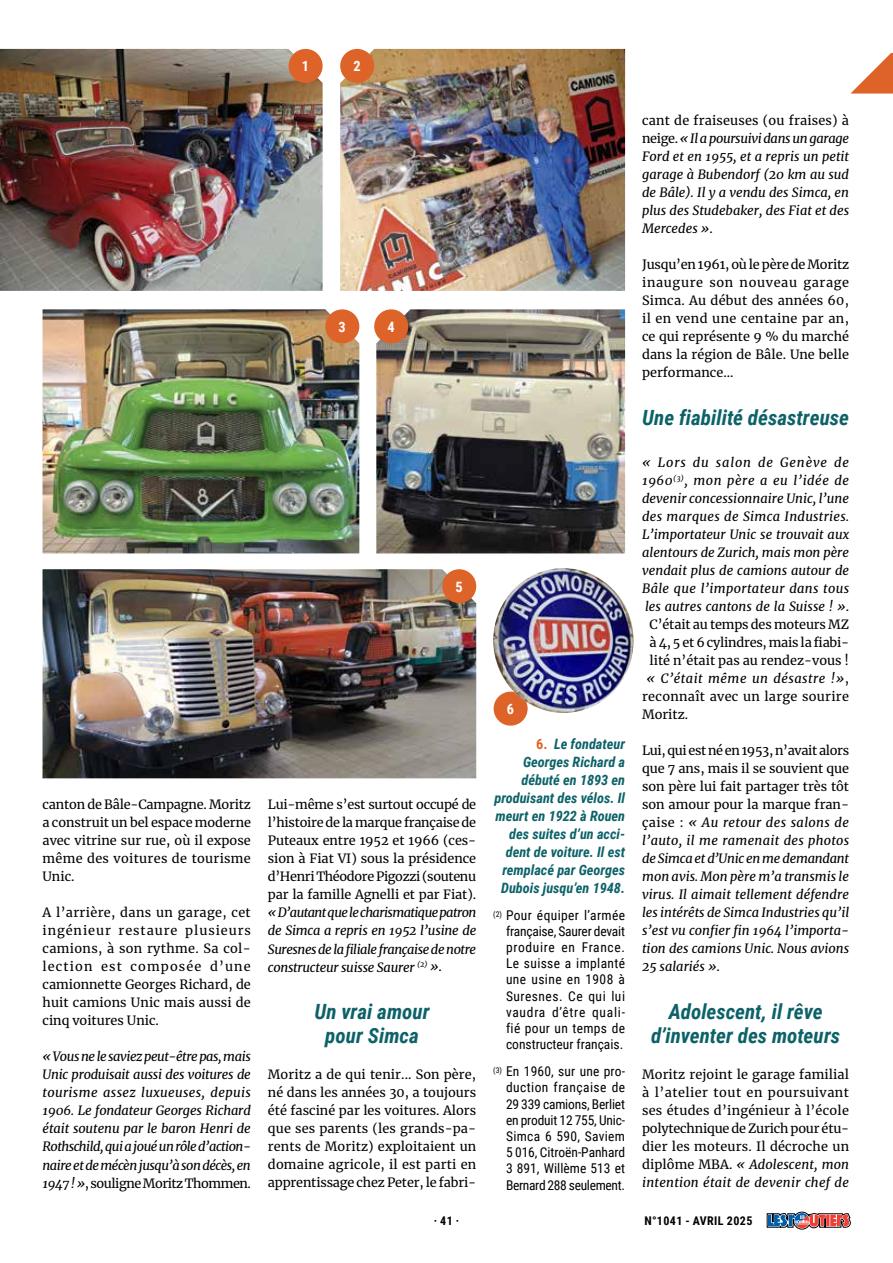
<style>
.page{position:relative;width:893px;height:1263px;background:#fff}
.page>*{position:absolute;margin:0;border:0;box-sizing:border-box;transform-origin:0 0}
.t1{font:italic 700 21px/24px "Roboto Condensed";color:#0c6268;text-align:center}
.t2{font:italic 700 14.25px/18px "Roboto Condensed";color:#0c6268;text-align:right}
.t3{font:700 14.25px "Roboto Condensed";color:#fff}
.t4{font:13.5px/16.2px "Roboto Condensed";color:#000;text-align:justify}
.t5{font:12.75px/18px "Merriweather";color:#000;text-align:justify}
.t6{font:italic 12.75px/18px "Merriweather";color:#000;text-align:justify}
.t7{font:12.75px "Merriweather";letter-spacing:-.02em;color:#000}
.t8{font:italic 12.75px "Merriweather";letter-spacing:.02em;color:#000}
.t9{font:italic 12.75px "Merriweather";letter-spacing:.025em;color:#000}
.t10{font:12.75px "Merriweather";letter-spacing:.025em;color:#000}
.t11{font:italic 12.75px "Merriweather";letter-spacing:.04em;color:#000}
.t12{font:italic 12.75px "Merriweather";letter-spacing:.035em;color:#000}
.t13{font:italic 12.75px "Merriweather";letter-spacing:.065em;color:#000}
.t14{font:700 12px "Roboto Condensed";letter-spacing:.035em;color:#000}
.s1{font-style:normal}
.s2{font-style:normal;color:#de6328}
.s3{font-style:italic}
</style>
<div class="page">
<img style="left:0;top:49px;width:323px;height:242px">
<img style="left:340px;top:49px;width:285px;height:242px">
<img style="left:43px;top:309px;width:316px;height:244px">
<img style="left:376px;top:309px;width:249px;height:244px">
<img style="left:43px;top:569px;width:433px;height:209px">
<div style="left:289px;top:49px;width:34px;height:34px;background:#de6328;border-radius:50%"></div>
<div style="left:340px;top:49px;width:34px;height:34px;background:#de6328;border-radius:50%"></div>
<div style="left:325px;top:309px;width:34px;height:34px;background:#de6328;border-radius:50%"></div>
<div style="left:374px;top:309px;width:34px;height:34px;background:#de6328;border-radius:50%"></div>
<div style="left:442px;top:569px;width:34px;height:34px;background:#de6328;border-radius:50%"></div>
<div style="left:494px;top:692px;width:34px;height:34px;background:#de6328;border-radius:50%"></div>
<img style="left:493px;top:568px;width:141px;height:145px">
<svg style="left:767px;top:1212px;width:84px;height:17px"></svg>
<svg style="left:850px;top:53px;width:43px;height:41px"></svg>
<p class="t5" style="left:43px;top:795px;width:210px">canton de Bâle-Campagne. Moritz a construit un bel espace moderne avec vitrine sur rue, où il expose même des voitures de tourisme Unic.</p>
<p class="t5" style="left:43px;top:903px;width:210px">A l’arrière, dans un garage, cet ingénieur restaure plusieurs camions, à son rythme. Sa col&shy;lection est composée d’une camionnette Georges Richard, de huit camions Unic mais aussi de cinq voitures Unic.</p>
<p class="t6" style="left:43px;top:1047px;width:210px">« Vous ne le saviez peut-être pas, mais Unic produisait aussi des voitures de tourisme assez luxueuses, depuis 1906. Le fondateur Georges Richard était soutenu par le baron Henri de Rothschild, qui a joué un rôle d’action&shy;naire et de mécèn jusqu’à son décès, en 1947 ! »<span class="s1">, souligne Moritz Thommen.</span></p>
<p class="t3" style="left:302px;top:56px;width:9px">1</p>
<p class="t3" style="left:353px;top:56px;width:9px">2</p>
<p class="t3" style="left:338px;top:317px;width:9px">3</p>
<p class="t3" style="left:387px;top:317px;width:9px">4</p>
<p class="t3" style="left:455px;top:576px;width:9px">5</p>
<p class="t5" style="left:268px;top:795px;width:210px">Lui-même s’est surtout occupé de l’histoire de la marque française de Puteaux entre 1952 et 1966 (ces&shy;sion à Fiat VI) sous la présidence d’Henri Théodore Pigozzi (soutenu par la famille Agnelli et par Fiat).</p>
<p class="t6" style="left:268px;top:903px;width:210px">« D’autant que le charismatique patron de Simca a repris en 1952 l’usine de Suresnes de la filiale française de notre constructeur suisse Saurer <sup>(2)</sup> »<span class="s1">.</span></p>
<h1 class="t1" style="left:314px;top:999px;width:117px">Un vrai amour pour Simca</h1>
<p class="t5" style="left:268px;top:1065px;width:210px">Moritz a de qui tenir... Son père, né dans les années 30, a toujours été fasciné par les voitures. Alors que ses parents (les grands-pa&shy;rents de Moritz) exploitaient un domaine agricole, il est parti en apprentissage chez Peter, le fabri-</p>
<p class="t3" style="left:507px;top:699px;width:9px">6</p>
<p class="t2" style="left:494px;top:734px;width:132px"><span class="s2">6.</span> Le fondateur<br>Georges Richard a débuté en 1893 en produisant des vélos. Il meurt en 1922 à Rouen des suites d’un acci&shy;dent de voiture. Il est remplacé par Georges<br>Dubois jusqu’en 1948.</p>
<p class="t4" style="left:506px;top:906px;width:121px;text-indent:-13px"><sup>(2)</sup> Pour équiper l’armée française, Saurer devait produire en France.<br>Le suisse a implanté une usine en 1908 à Suresnes. Ce qui lui vaudra d’être quali&shy;fié pour un temps de constructeur français.</p>
<p class="t4" style="left:506px;top:1063px;width:121px;text-indent:-13px"><sup>(3)</sup> En 1960, sur une pro&shy;duction française de 29 339 camions, Berliet en produit 12 755, Unic-Simca 6 590, Saviem 5 016, Citroën-Panhard 3 891, Willème 513 et Bernard 288 seulement.</p>
<p class="t6" style="left:642px;top:111px;width:209px"><span class="s1">cant de fraiseuses (ou fraises) à neige.</span> « Il a poursuivi dans un garage Ford et en 1955, et a repris un petit garage à Bubendorf (20 km au sud de Bâle). Il y a vendu des Simca, en plus des Studebaker, des Fiat et des Mercedes »<span class="s1">.</span></p>
<p class="t5" style="left:642px;top:255px;width:209px">Jusqu’en 1961, où le père de Moritz inaugure son nouveau garage Simca. Au début des années 60, il en vend une centaine par an, ce qui représente 9 % du marché dans la région de Bâle. Une belle performance...</p>
<h1 class="t1" style="left:642px;top:405px;width:208px">Une fiabilité désastreuse</h1>
<p class="t13" style="left:642px;top:454px;width:209px">« Lors du salon de Genève de</p>
<p class="t11" style="left:642px;top:472px;width:208px">1960<sup>(3)</sup>, mon père a eu l’idée de</p>
<p class="t6" style="left:642px;top:489px;width:209px">devenir concessionnaire Unic, l’une</p>
<p class="t8" style="left:642px;top:508px;width:209px">des marques de Simca Industries.</p>
<p class="t6" style="left:642px;top:525px;width:208px">L’importateur Unic se trouvait aux</p>
<p class="t6" style="left:642px;top:543px;width:209px">alentours de Zurich, mais mon père</p>
<p class="t6" style="left:642px;top:561px;width:209px">vendait plus de camions autour de</p>
<p class="t9" style="left:642px;top:580px;width:209px">Bâle que l’importateur dans tous</p>
<p class="t6" style="left:645px;top:597px;width:206px">les autres cantons de la Suisse ! »<span class="s1">.</span></p>
<p class="t5" style="left:650px;top:615px;width:201px">C’était au temps des moteurs MZ</p>
<p class="t7" style="left:650px;top:634px;width:201px">à 4, 5 et 6 cylindres, mais la fiabi-</p>
<p class="t5" style="left:650px;top:651px;width:201px">lité n’était pas au rendez-vous !</p>
<p class="t12" style="left:647px;top:670px;width:204px">« C’était même un désastre !»<span class="s1">,</span></p>
<p class="t10" style="left:642px;top:688px;width:208px">reconnaît avec un large sourire</p>
<p class="t5" style="left:642px;top:705px;width:48px">Moritz.</p>
<p class="t6" style="left:642px;top:741px;width:209px"><span class="s1">Lui, qui est né en 1953, n’avait alors que 7 ans, mais il se souvient que son père lui fait partager très tôt son amour pour la marque fran&shy;çaise :</span> « Au retour des salons de l’auto, il me ramenait des photos de Simca et d’Unic en me demandant mon avis. Mon père m’a transmis le virus. Il aimait tellement défendre les intérêts de Simca Industries qu’il s’est vu confier fin 1964 l’importa&shy;tion des camions Unic. Nous avions 25 salariés »<span class="s1">.</span></p>
<h1 class="t1" style="left:651px;top:999px;width:191px">Adolescent, il rêve d’inventer des moteurs</h1>
<p class="t5" style="left:642px;top:1065px;width:209px">Moritz rejoint le garage familial à l’atelier tout en poursuivant ses études d’ingénieur à l’école polytechnique de Zurich pour étu&shy;dier les moteurs. Il décroche un diplôme MBA. <span class="s3">« Adolescent, mon intention était de devenir chef de</span></p>
<p class="t14" style="left:434px;top:1212px;width:27px">· 41 ·</p>
<p class="t14" style="left:644px;top:1212px;width:109px">N°1041 - Avril 2025</p>
</div>
